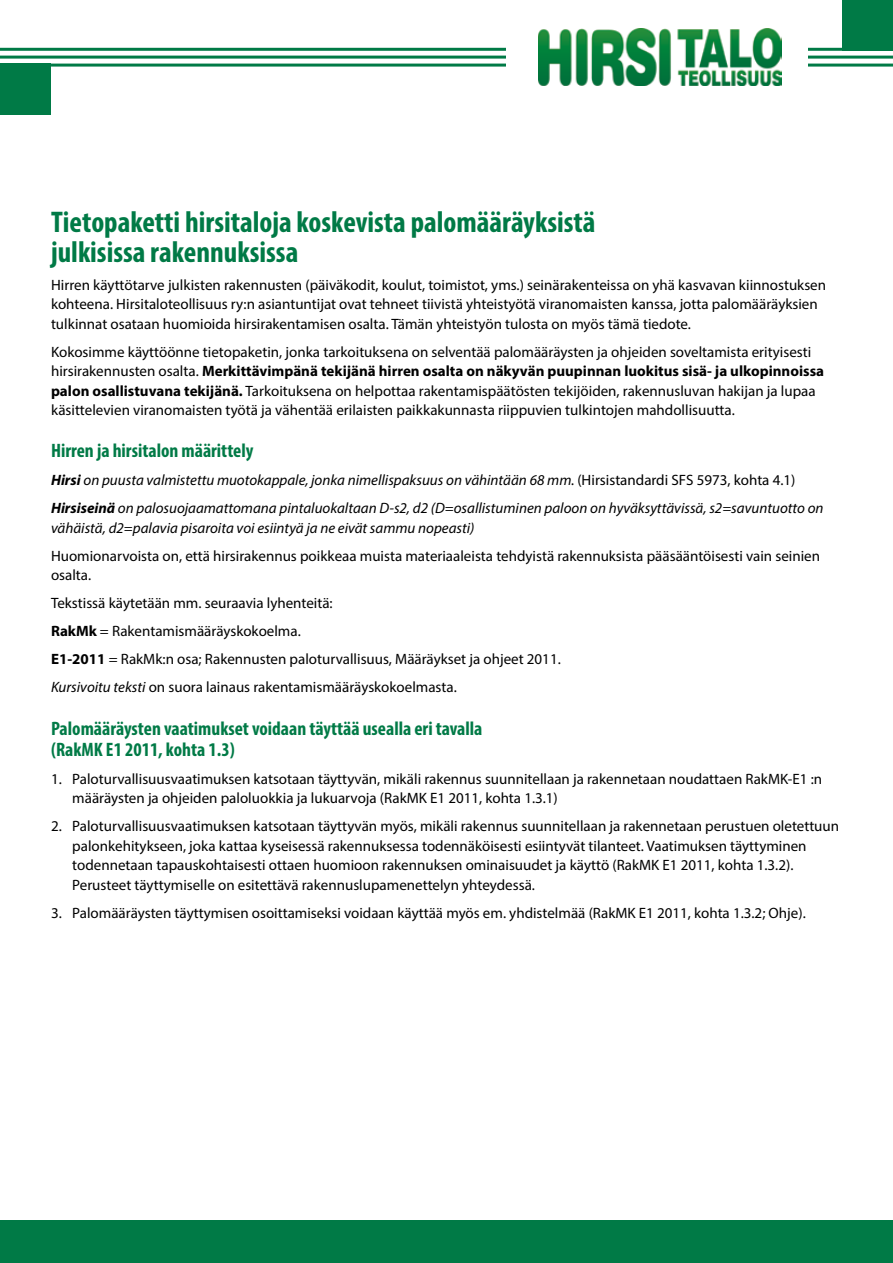
<style>
.page{position:relative;width:893px;height:1263px;background:#fff}
.page>*{position:absolute;margin:0;border:0;box-sizing:border-box;transform-origin:0 0}
.t1{font:700 condensed 30px/30px "Myriad Pro";color:#007a46}
.t2{font:700 condensed 19.5px/21px "Myriad Pro";color:#007a46}
.t3{font:15px/19.5px "Myriad Pro";color:#000}
.t4{font:italic 15px/28px "Myriad Pro";color:#000}
.s1{font-weight:700}
.s2{font-style:normal}
.s3{font-style:italic}
</style>
<div class="page">
<div style="left:0;top:1220px;width:893px;height:43px;background:#007a46"></div>
<hr style="left:0;top:48px;width:850px;height:3px;background:#007a46">
<hr style="left:0;top:56px;width:893px;height:3px;background:#007a46">
<hr style="left:51px;top:64px;width:842px;height:3px;background:#007a46">
<div style="left:0;top:64px;width:51px;height:51px;background:#007a46"></div>
<div style="left:842px;top:0;width:51px;height:51px;background:#007a46"></div>
<div style="left:506px;top:0;width:302px;height:100px;background:#fff"></div>
<img style="left:539px;top:28px;width:243px;height:57px">
<h1 class="t1" style="left:51px;top:206px;width:546px">Tietopaketti hirsitaloja koskevista palomääräyksistä julkisissa rakennuksissa</h1>
<p class="t3" style="left:51px;top:275px;width:777px">Hirren käyttötarve julkisten rakennusten (päiväkodit, koulut, toimistot, yms.) seinärakenteissa on yhä kasvavan kiinnostuksen kohteena. Hirsitaloteollisuus ry:n asiantuntijat ovat tehneet tiivistä yhteistyötä viranomaisten kanssa, jotta palomääräyksien tulkinnat osataan huomioida hirsirakentamisen osalta. Tämän yhteistyön tulosta on myös tämä tiedote.</p>
<p class="t3" style="left:51px;top:342px;width:775px">Kokosimme käyttöönne tietopaketin, jonka tarkoituksena on selventää palomääräysten ja ohjeiden soveltamista erityisesti hirsirakennusten osalta. <span class="s1">Merkittävimpänä tekijänä hirren osalta on näkyvän puupinnan luokitus sisä- ja ulkopinnoissa palon osallistuvana tekijänä.</span> Tarkoituksena on helpottaa rakentamispäätösten tekijöiden, rakennusluvan hakijan ja lupaa käsittelevien viranomaisten työtä ja vähentää erilaisten paikkakunnasta riippuvien tulkintojen mahdollisuutta.</p>
<h2 class="t2" style="left:51px;top:440px;width:204px">Hirren ja hirsitalon määrittely</h2>
<p class="t4" style="left:51px;top:466px;width:774px"><span class="s1">Hirsi</span> on puusta valmistettu muotokappale, jonka nimellispaksuus on vähintään 68 mm. <span class="s2">(Hirsistandardi SFS 5973, kohta 4.1)<br></span><span class="s1">Hirsiseinä</span> on palosuojaamattomana pintaluokaltaan D-s2, d2 (D=osallistuminen paloon on hyväksyttävissä, s2=savuntuotto on</p>
<p class="t4" style="left:51px;top:514px;width:425px">vähäistä, d2=palavia pisaroita voi esiintyä ja ne eivät sammu nopeasti)</p>
<p class="t3" style="left:51px;top:546px;width:771px">Huomionarvoista on, että hirsirakennus poikkeaa muista materiaaleista tehdyistä rakennuksista pääsääntöisesti vain seinien osalta.</p>
<p class="t3" style="left:51px;top:589px;width:511px;line-height:28px">Tekstissä käytetään mm. seuraavia lyhenteitä:<br><span class="s1">RakMk</span> = Rakentamismääräyskokoelma.<br><span class="s1">E1-2011</span> = RakMk:n osa; Rakennusten paloturvallisuus, Määräykset ja ohjeet 2011.<br><span class="s3">Kursivoitu teksti</span> on suora lainaus rakentamismääräyskokoelmasta.</p>
<h2 class="t2" style="left:51px;top:717px;width:433px">Palomääräysten vaatimukset voidaan täyttää usealla eri tavalla (RakMK E1 2011, kohta 1.3)</h2>
<p class="t3" style="left:72px;top:769px;width:751px;text-indent:-21px">1. Paloturvallisuusvaatimuksen katsotaan täyttyvän, mikäli rakennus suunnitellaan ja rakennetaan noudattaen RakMK-E1 :n määräysten ja ohjeiden paloluokkia ja lukuarvoja (RakMK E1 2011, kohta 1.3.1)</p>
<p class="t3" style="left:72px;top:816px;width:768px;text-indent:-21px">2. Paloturvallisuusvaatimuksen katsotaan täyttyvän myös, mikäli rakennus suunnitellaan ja rakennetaan perustuen oletettuun palonkehitykseen, joka kattaa kyseisessä rakennuksessa todennäköisesti esiintyvät tilanteet. Vaatimuksen täyttyminen todennetaan tapauskohtaisesti ottaen huomioon rakennuksen ominaisuudet ja käyttö (RakMK E1 2011, kohta 1.3.2).<br>Perusteet täyttymiselle on esitettävä rakennuslupamenettelyn yhteydessä.</p>
<p class="t3" style="left:51px;top:903px;width:756px">3. Palomääräysten täyttymisen osoittamiseksi voidaan käyttää myös em. yhdistelmää (RakMK E1 2011, kohta 1.3.2; Ohje).</p>
</div>
